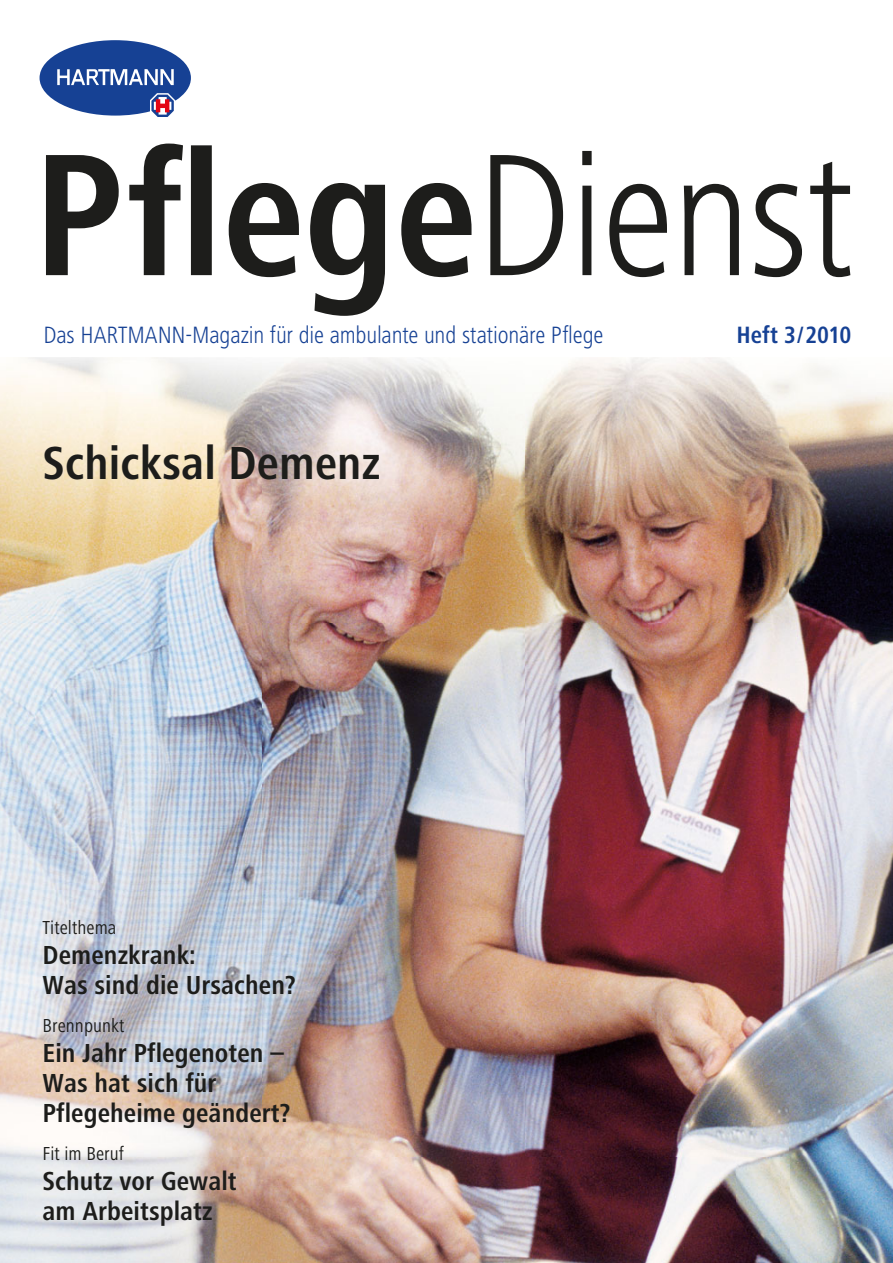
<style>
.page{position:relative;width:893px;height:1263px;background:#fff}
.page>*{position:absolute;margin:0;border:0;box-sizing:border-box;transform-origin:0 0}
.t1{font:700 180px "Hartmann";color:#1d1d1b}
.t2{font:700 48px "Hartmann";letter-spacing:.005em;color:#1d1d1b}
.t3{font:700 27px/30px "Hartmann";letter-spacing:.005em;color:#1d1d1b}
.t4{font:300 condensed 24.45px "Frutiger Next LT";letter-spacing:-.01em;color:#164194}
.t5{font:700 24.45px "Hartmann";letter-spacing:-.005em;color:#164194}
.t6{font:19.5px "Hartmann";letter-spacing:.005em;color:#1d1d1b}
.s1{font-family:"Frutiger Next LT";font-weight:300;font-stretch:condensed}
</style>
<div class="page">
<img style="left:0;top:357px;width:893px;height:906px">
<svg style="left:40px;top:40px;width:151px;height:77px"></svg>
<h1 class="t1" style="left:32px;top:143px;width:823px">Pflege<span class="s1">Dienst</span></h1>
<p class="t4" style="left:43px;top:326px;width:562px">Das HARTMANN-Magazin für die ambulante und stationäre Pflege</p>
<p class="t5" style="left:737px;top:325px;width:116px">Heft 3 /2010</p>
<h2 class="t2" style="left:43px;top:444px;width:339px">Schicksal Demenz</h2>
<p class="t6" style="left:43px;top:921px;width:76px">Titelthema</p>
<p class="t3" style="left:43px;top:943px;width:255px">Demenzkrank:<br>Was sind die Ursachen?</p>
<p class="t6" style="left:43px;top:1019px;width:83px">Brennpunkt</p>
<p class="t3" style="left:43px;top:1041px;width:249px">Ein Jahr Pflegenoten –<br>Was hat sich für<br>Pflegeheime geändert?</p>
<p class="t6" style="left:43px;top:1147px;width:83px">Fit im Beruf</p>
<p class="t3" style="left:43px;top:1169px;width:196px">Schutz vor Gewalt am Arbeitsplatz</p>
</div>
